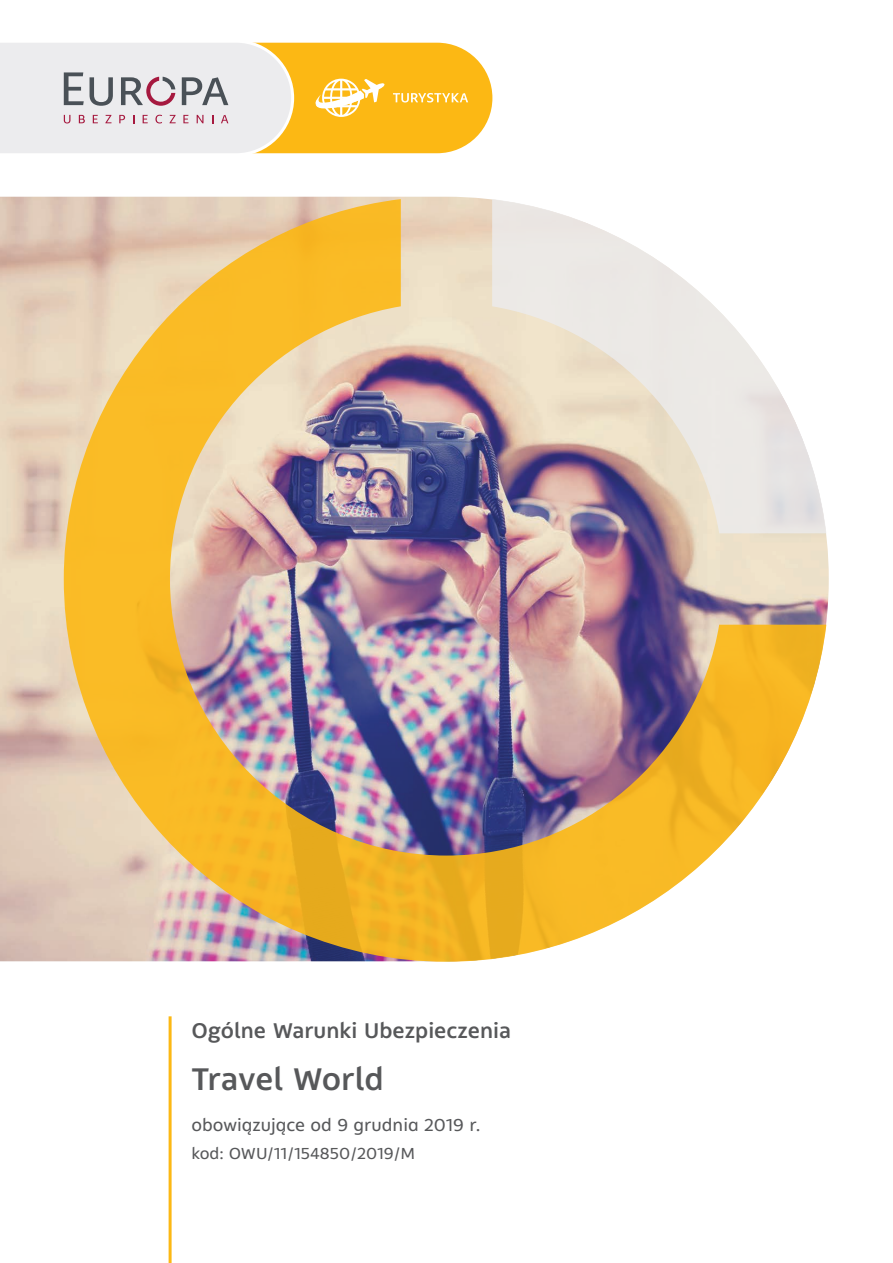
<style>
.page{position:relative;width:893px;height:1263px;background:#fff}
.page>*{position:absolute;margin:0;border:0;box-sizing:border-box;transform-origin:0 0}
.t1{font:500 35.25px "Bale";color:#57585a}
.t2{font:500 24px "Bale";color:#57585a}
.t3{font:19.5px "Bale";color:#57585a}
.t4{font:18px "Bale";color:#57585a}
</style>
<div class="page">
<hr style="left:169px;top:1016px;width:3px;height:247px;background:#fcb814">
<img style="left:0;top:197px;width:829px;height:764px">
<img style="left:64px;top:199px;width:762px;height:763px">
<svg style="left:0;top:42px;width:492px;height:112px;background:#edd397"></svg>
<p class="t2" style="left:191px;top:1017px;width:321px">Ogólne Warunki Ubezpieczenia</p>
<h1 class="t1" style="left:191px;top:1060px;width:194px">Travel World</h1>
<p class="t3" style="left:191px;top:1114px;width:291px">obowiązujące od 9 grudnia 2019 r.</p>
<p class="t4" style="left:191px;top:1144px;width:225px">kod: OWU/11/154850/2019/M</p>
</div>
